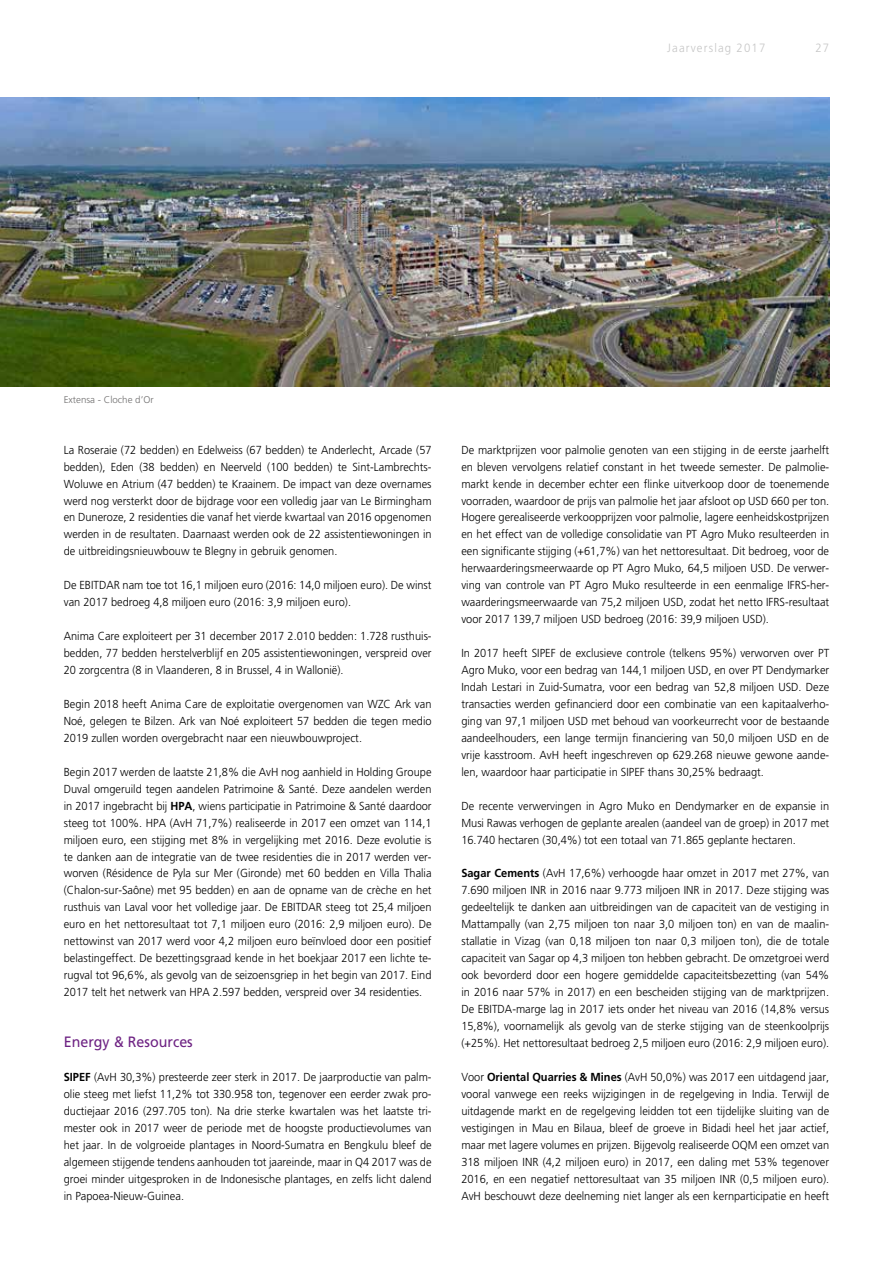
<style>
.page{position:relative;width:893px;height:1263px;background:#fff}
.page>*{position:absolute;margin:0;border:0;box-sizing:border-box;transform-origin:0 0}
.t1{font:15px "Frutiger LT Pro";color:#6e2383;scale:.95 1}
.t2{font:300 12px "Frutiger LT Pro";letter-spacing:.1em;color:#c6c6c6;scale:.95 1}
.t3{font:300 11.7px/17px "Frutiger LT Pro";color:#000;text-align:justify;scale:.95 1}
.t4{font:300 9.75px "Frutiger LT Pro";color:#706f6f}
.s1{font-weight:700}
</style>
<div class="page">
<img style="left:0;top:98px;width:829px;height:288px">
<p class="t2" style="left:667px;top:40px;width:105px">Jaarverslag 2017</p>
<p class="t2" style="left:815px;top:40px;width:16px">27</p>
<p class="t4" style="left:64px;top:394px;width:91px">Extensa - Cloche d’Or</p>
<p class="t3" style="left:64px;top:441px;width:389px">La Roseraie (72 bedden) en Edelweiss (67 bedden) te Anderlecht, Arcade (57 bedden), Eden (38 bedden) en Neerveld (100 bedden) te Sint-Lambrechts-Woluwe en Atrium (47 bedden) te Kraainem. De impact van deze overnames werd nog versterkt door de bijdrage voor een volledig jaar van Le Birmingham en Duneroze, 2 residenties die vanaf het vierde kwartaal van 2016 opgenomen werden in de resultaten. Daarnaast werden ook de 22 assistentiewoningen in de uitbreidingsnieuwbouw te Blegny in gebruik genomen.</p>
<p class="t3" style="left:64px;top:577px;width:389px">De EBITDAR nam toe tot 16,1 miljoen euro (2016: 14,0 miljoen euro). De winst van 2017 bedroeg 4,8 miljoen euro (2016: 3,9 miljoen euro).</p>
<p class="t3" style="left:64px;top:628px;width:389px">Anima Care exploiteert per 31 december 2017 2.010 bedden: 1.728 rusthuis&shy;bedden, 77 bedden herstelverblijf en 205 assistentiewoningen, verspreid over 20 zorgcentra (8 in Vlaanderen, 8 in Brussel, 4 in Wallonië).</p>
<p class="t3" style="left:64px;top:695px;width:389px">Begin 2018 heeft Anima Care de exploitatie overgenomen van WZC Ark van Noé, gelegen te Bilzen. Ark van Noé exploiteert 57 bedden die tegen medio 2019 zullen worden overgebracht naar een nieuwbouwproject.</p>
<p class="t3" style="left:64px;top:763px;width:389px">Begin 2017 werden de laatste 21,8% die AvH nog aanhield in Holding Groupe Duval omgeruild tegen aandelen Patrimoine &amp; Santé. Deze aandelen werden in 2017 ingebracht bij <span class="s1">HPA</span>, wiens participatie in Patrimoine &amp; Santé daardoor steeg tot 100%. HPA (AvH 71,7%) realiseerde in 2017 een omzet van 114,1 miljoen euro, een stijging met 8% in vergelijking met 2016. Deze evolutie is te danken aan de integratie van de twee residenties die in 2017 werden ver&shy;worven (Résidence de Pyla sur Mer (Gironde) met 60 bedden en Villa Thalia (Chalon-sur-Saône) met 95 bedden) en aan de opname van de crèche en het rusthuis van Laval voor het volledige jaar. De EBITDAR steeg tot 25,4 miljoen euro en het nettoresultaat tot 7,1 miljoen euro (2016: 2,9 miljoen euro). De nettowinst van 2017 werd voor 4,2 miljoen euro beïnvloed door een positief belastingeffect. De bezettingsgraad kende in het boekjaar 2017 een lichte te&shy;rugval tot 96,6%, als gevolg van de seizoensgriep in het begin van 2017. Eind 2017 telt het netwerk van HPA 2.597 bedden, verspreid over 34 residenties.</p>
<p class="t1" style="left:64px;top:1033px;width:137px">Energy &amp; Resources</p>
<p class="t3" style="left:64px;top:1068px;width:389px"><span class="s1">SIPEF</span> (AvH 30,3%) presteerde zeer sterk in 2017. De jaarproductie van palm&shy;olie steeg met liefst 11,2% tot 330.958 ton, tegenover een eerder zwak pro&shy;ductiejaar 2016 (297.705 ton). Na drie sterke kwartalen was het laatste tri&shy;mester ook in 2017 weer de periode met de hoogste productievolumes van het jaar. In de volgroeide plantages in Noord-Sumatra en Bengkulu bleef de algemeen stijgende tendens aanhouden tot jaareinde, maar in Q4 2017 was de groei minder uitgesproken in de Indonesische plantages, en zelfs licht dalend in Papoea-Nieuw-Guinea.</p>
<p class="t3" style="left:461px;top:441px;width:389px">De marktprijzen voor palmolie genoten van een stijging in de eerste jaarhelft en bleven vervolgens relatief constant in het tweede semester. De palmolie&shy;markt kende in december echter een flinke uitverkoop door de toenemende voorraden, waardoor de prijs van palmolie het jaar afsloot op USD 660 per ton.<br>Hogere gerealiseerde verkoopprijzen voor palmolie, lagere eenheidskostprijzen en het effect van de volledige consolidatie van PT Agro Muko resulteerden in een significante stijging (+61,7%) van het nettoresultaat. Dit bedroeg, voor de herwaarderingsmeerwaarde op PT Agro Muko, 64,5 miljoen USD. De verwer&shy;ving van controle van PT Agro Muko resulteerde in een eenmalige IFRS-her&shy;waarderingsmeerwaarde van 75,2 miljoen USD, zodat het netto IFRS-resultaat voor 2017 139,7 miljoen USD bedroeg (2016: 39,9 miljoen USD).</p>
<p class="t3" style="left:461px;top:645px;width:389px">In 2017 heeft SIPEF de exclusieve controle (telkens 95%) verworven over PT Agro Muko, voor een bedrag van 144,1 miljoen USD, en over PT Dendymarker Indah Lestari in Zuid-Sumatra, voor een bedrag van 52,8 miljoen USD. Deze transacties werden gefinancierd door een combinatie van een kapitaalverho&shy;ging van 97,1 miljoen USD met behoud van voorkeurrecht voor de bestaande aandeelhouders, een lange termijn financiering van 50,0 miljoen USD en de vrije kasstroom. AvH heeft ingeschreven op 629.268 nieuwe gewone aande&shy;len, waardoor haar participatie in SIPEF thans 30,25% bedraagt.</p>
<p class="t3" style="left:461px;top:797px;width:389px">De recente verwervingen in Agro Muko en Dendymarker en de expansie in Musi Rawas verhogen de geplante arealen (aandeel van de groep) in 2017 met 16.740 hectaren (30,4%) tot een totaal van 71.865 geplante hectaren.</p>
<p class="t3" style="left:461px;top:865px;width:389px"><span class="s1">Sagar Cements</span> (AvH 17,6%) verhoogde haar omzet in 2017 met 27%, van 7.690 miljoen INR in 2016 naar 9.773 miljoen INR in 2017. Deze stijging was gedeeltelijk te danken aan uitbreidingen van de capaciteit van de vestiging in Mattampally (van 2,75 miljoen ton naar 3,0 miljoen ton) en van de maalin&shy;stallatie in Vizag (van 0,18 miljoen ton naar 0,3 miljoen ton), die de totale capaciteit van Sagar op 4,3 miljoen ton hebben gebracht. De omzetgroei werd ook bevorderd door een hogere gemiddelde capaciteitsbezetting (van 54% in 2016 naar 57% in 2017) en een bescheiden stijging van de marktprijzen.<br>De EBITDA-marge lag in 2017 iets onder het niveau van 2016 (14,8% versus 15,8%), voornamelijk als gevolg van de sterke stijging van de steenkoolprijs (+25%). Het nettoresultaat bedroeg 2,5 miljoen euro (2016: 2,9 miljoen euro).</p>
<p class="t3" style="left:461px;top:1068px;width:389px">Voor <span class="s1">Oriental Quarries &amp; Mines</span> (AvH 50,0%) was 2017 een uitdagend jaar, vooral vanwege een reeks wijzigingen in de regelgeving in India. Terwijl de uitdagende markt en de regelgeving leidden tot een tijdelijke sluiting van de vestigingen in Mau en Bilaua, bleef de groeve in Bidadi heel het jaar actief, maar met lagere volumes en prijzen. Bijgevolg realiseerde OQM een omzet van 318 miljoen INR (4,2 miljoen euro) in 2017, een daling met 53% tegenover 2016, en een negatief nettoresultaat van 35 miljoen INR (0,5 miljoen euro).<br>AvH beschouwt deze deelneming niet langer als een kernparticipatie en heeft</p>
</div>
